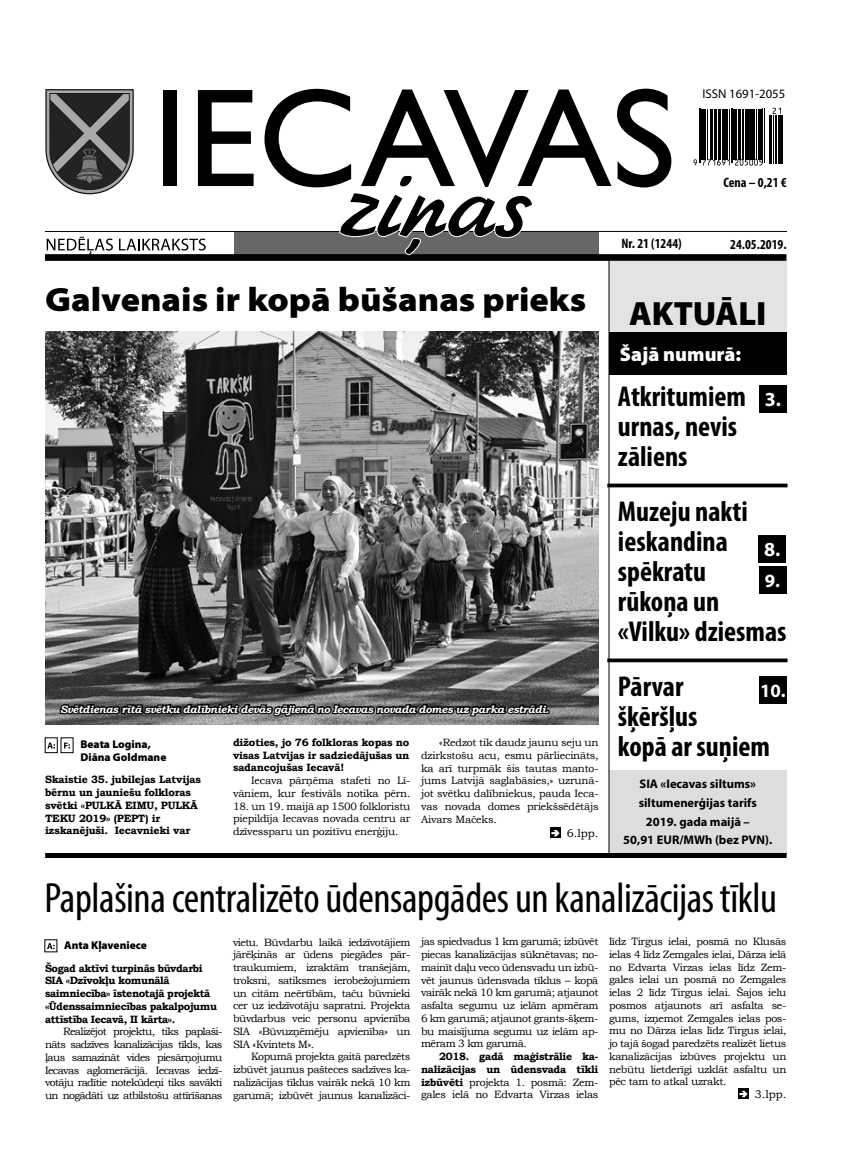
<style>
.page{position:relative;width:851px;height:1170px;background:#fff}
.page>*{position:absolute;margin:0;border:0;box-sizing:border-box;transform-origin:0 0}
.t1{font:condensed 42.5px "Myriad Pro";letter-spacing:-.01em;color:#000}
.t2{font:900 semi-expanded 33.75px "Myriad Pro";color:#000}
.t3{font:900 33.75px "Myriad Pro";color:#000}
.t4{font:700 condensed 28.75px/30px "Myriad Pro";color:#000}
.t5{font:900 20px "Myriad Pro";color:#fff}
.t6{font:700 20px "Myriad Pro";color:#fff}
.t7{font:700 18.75px "Myriad Pro";color:#fff}
.t8{font:700 condensed 13.75px "Myriad Pro";color:#000}
.t9{font:12.75px "Myriad Pro";color:#000}
.t10{font:700 12.5px/18.8px "Myriad Pro";color:#000;text-align:center}
.t11{font:900 11.25px/13.5px "Myriad Pro";color:#000}
.t12{font:11.25px "Bookman Old Style";color:#000}
.t13{font:10.62px/12.8px "Bookman Old Style";letter-spacing:-.03em;color:#000;text-align:justify}
.t14{font:700 10.62px/12.8px "Bookman Old Style";letter-spacing:-.03em;color:#000}
.t15{font:italic 700 10.62px "Bookman Old Style";letter-spacing:-.03em;color:#fff}
.s1{font-weight:400}
</style>
<div class="page">
<div style="left:234px;top:232px;width:364px;height:22px;background:#666"></div>
<hr style="left:45px;top:231px;width:741px;height:1px;background:#000">
<div style="left:45px;top:254px;width:741px;height:7px;background:#000"></div>
<svg style="left:47px;top:237px;width:66px;height:17px"></svg>
<svg style="left:119px;top:238px;width:87px;height:12px"></svg>
<div style="left:163px;top:90px;width:13px;height:96px;background:#000"></div>
<svg style="left:198px;top:90px;width:55px;height:96px"></svg>
<svg style="left:617px;top:89px;width:54px;height:98px"></svg>
<svg style="left:264px;top:89px;width:347px;height:167px"></svg>
<svg style="left:45px;top:89px;width:89px;height:105px;background:#5d5d5d"></svg>
<svg style="left:607px;top:483px;width:180px;height:4px"></svg>
<svg style="left:607px;top:658px;width:180px;height:4px"></svg>
<div style="left:609px;top:261px;width:177px;height:71px;background:#e2e3e4"></div>
<div style="left:609px;top:332px;width:177px;height:42px;background:#000"></div>
<div style="left:758px;top:535px;width:27px;height:27px;background:#000"></div>
<hr style="left:699px;top:109px;width:1px;height:54px;background:#000">
<hr style="left:700px;top:109px;width:1px;height:54px;background:#000">
<hr style="left:701px;top:109px;width:2px;height:51px;background:#000">
<hr style="left:704px;top:109px;width:1px;height:51px;background:#000">
<hr style="left:707px;top:109px;width:1px;height:51px;background:#000">
<hr style="left:710px;top:109px;width:1px;height:51px;background:#000">
<hr style="left:711px;top:109px;width:1px;height:51px;background:#000">
<hr style="left:714px;top:109px;width:1px;height:51px;background:#000">
<hr style="left:716px;top:109px;width:1px;height:51px;background:#000">
<hr style="left:717px;top:109px;width:3px;height:51px;background:#000">
<hr style="left:721px;top:109px;width:1px;height:51px;background:#000">
<hr style="left:723px;top:109px;width:2px;height:51px;background:#000">
<svg style="left:693px;top:159px;width:36px;height:6px"></svg>
<hr style="left:726px;top:109px;width:2px;height:51px;background:#000">
<hr style="left:729px;top:109px;width:1px;height:51px;background:#000">
<hr style="left:730px;top:109px;width:1px;height:54px;background:#000">
<hr style="left:732px;top:109px;width:1px;height:54px;background:#000">
<hr style="left:733px;top:109px;width:1px;height:51px;background:#000">
<hr style="left:735px;top:109px;width:2px;height:51px;background:#000">
<hr style="left:738px;top:109px;width:2px;height:51px;background:#000">
<hr style="left:741px;top:109px;width:1px;height:51px;background:#000">
<hr style="left:743px;top:109px;width:1px;height:51px;background:#000">
<hr style="left:745px;top:109px;width:2px;height:51px;background:#000">
<hr style="left:748px;top:109px;width:2px;height:51px;background:#000">
<hr style="left:751px;top:109px;width:1px;height:51px;background:#000">
<hr style="left:752px;top:109px;width:2px;height:51px;background:#000">
<hr style="left:756px;top:109px;width:1px;height:51px;background:#000">
<svg style="left:735px;top:159px;width:27px;height:6px"></svg>
<hr style="left:757px;top:109px;width:1px;height:51px;background:#000">
<hr style="left:759px;top:109px;width:2px;height:51px;background:#000">
<hr style="left:762px;top:109px;width:1px;height:54px;background:#000">
<hr style="left:763px;top:109px;width:1px;height:54px;background:#000">
<hr style="left:769px;top:115px;width:1px;height:48px;background:#000">
<hr style="left:770px;top:115px;width:2px;height:48px;background:#000">
<hr style="left:773px;top:115px;width:1px;height:48px;background:#000">
<hr style="left:775px;top:115px;width:1px;height:48px;background:#000">
<hr style="left:777px;top:115px;width:1px;height:48px;background:#000">
<svg style="left:772px;top:108px;width:8px;height:6px"></svg>
<hr style="left:778px;top:115px;width:2px;height:48px;background:#000">
<hr style="left:781px;top:115px;width:2px;height:48px;background:#000">
<div style="left:609px;top:769px;width:177px;height:84px;background:#dcdddf"></div>
<hr style="left:608px;top:260px;width:1px;height:594px;background:#000">
<div style="left:759px;top:385px;width:27px;height:27px;background:#000"></div>
<div style="left:759px;top:676px;width:27px;height:27px;background:#000"></div>
<div style="left:758px;top:566px;width:28px;height:27px;background:#000"></div>
<div style="left:45px;top:852px;width:741px;height:5px;background:#000"></div>
<svg style="left:550px;top:827px;width:10px;height:11px"></svg>
<svg style="left:551px;top:829px;width:8px;height:7px"></svg>
<div style="left:738px;top:1088px;width:10px;height:10px;background:#000"></div>
<svg style="left:739px;top:1090px;width:8px;height:7px"></svg>
<svg style="left:47px;top:943px;width:8px;height:6px"></svg>
<img style="left:45px;top:332px;width:553px;height:392px">
<svg style="left:47px;top:684px;width:505px;height:64px"></svg>
<p class="t9" style="left:702px;top:86px;width:84px">ISSN 1691-2055</p>
<p class="t8" style="left:723px;top:174px;width:65px">Cena – 0,21 €</p>
<h2 class="t2" style="left:45px;top:281px;width:542px">Galvenais ir kopā būšanas prieks</h2>
<p class="t15" style="left:60px;top:701px;width:490px">Svētdienas rītā svētku dalībnieki devās gājienā no Iecavas novada domes uz parka estrādi.</p>
<p class="t11" style="left:80px;top:737px;width:88px">Beata Logina,<br>Diāna Goldmane</p>
<p class="t14" style="left:45px;top:773px;width:157px">Skaistie 35. jubilejas Latvijas bērnu un jauniešu folkloras svētki «PULKĀ EIMU, PULKĀ<br>TEKU 2019» (PEPT) ir izskanējuši. Iecavnieki var</p>
<p class="t14" style="left:233px;top:735px;width:178px;text-align:justify">dižoties, jo 76 folkloras kopas no visas Latvijas ir sadziedājušas un sadancojušas Iecavā!</p>
<p class="t13" style="left:233px;top:774px;width:179px;text-align:right">Iecava pārņēma stafeti no Lī&shy;vāniem, kur festivāls notika pērn.</p>
<p class="t13" style="left:233px;top:799px;width:179px">18. un 19. maijā ap 1500 folkloristu piepildīja Iecavas novada centru ar dzīvessparu un pozitīvu enerģiju.</p>
<p class="t13" style="left:421px;top:736px;width:179px;text-indent:18px">«Redzot tik daudz jaunu seju un dzirkstošu acu, esmu pārliecināts, ka arī turpmāk šis tautas manto&shy;jums Latvijā saglabāsies,» uzrunā&shy;jot svētku dalībniekus, pauda Ieca&shy;vas novada domes priekšsēdētājs Aivars Mačeks.</p>
<p class="t12" style="left:567px;top:825px;width:33px">6.lpp.</p>
<p class="t8" style="left:621px;top:234px;width:62px">Nr. 21 (1244)</p>
<p class="t8" style="left:730px;top:235px;width:58px">24.05.2019.</p>
<h2 class="t3" style="left:629px;top:294px;width:139px">AKTUĀLI</h2>
<h3 class="t5" style="left:619px;top:342px;width:123px">Šajā numurā:</h3>
<h3 class="t4" style="left:618px;top:380px;width:130px">Atkritumiem urnas, nevis zāliens</h3>
<h3 class="t4" style="left:618px;top:495px;width:170px">Muzeju nakti ieskandina spēkratu<br>rūkoņa un «Vilku» dziesmas</h3>
<h3 class="t4" style="left:618px;top:670px;width:154px">Pārvar šķēršļus<br>kopā ar suņiem</h3>
<h3 class="t6" style="left:764px;top:386px;width:18px">3.</h3>
<h3 class="t6" style="left:763px;top:536px;width:18px">8.</h3>
<h3 class="t7" style="left:764px;top:568px;width:17px">9.</h3>
<h3 class="t7" style="left:759px;top:678px;width:27px">10.</h3>
<p class="t10" style="left:623px;top:774px;width:151px">SIA «Iecavas siltums» siltumenerģijas tarifs<br>2019. gada maijā –<br>50,91 EUR/MWh (bez PVN).</p>
<h1 class="t1" style="left:44px;top:872px;width:734px">Paplašina centralizēto ūdensapgādes un kanalizācijas tīklu</h1>
<p class="t11" style="left:64px;top:938px;width:84px">Anta Kļaveniece</p>
<p class="t14" style="left:45px;top:961px;width:173px">Šogad aktīvi turpinās būvdarbi<br>SIA «Dzīvokļu komunālā saimniecība» īstenotajā projektā «Ūdenssaimniecības pakalpojumu attīstība Iecavā, II kārta».</p>
<p class="t13" style="left:45px;top:1025px;width:179px;text-indent:18px">Realizējot projektu, tiks paplaši&shy;nāts sadzīves kanalizācijas tīkls, kas ļaus samazināt vides piesārņojumu Iecavas aglomerācijā. Iecavas iedzī&shy;votāju radītie notekūdeņi tiks savākti un nogādāti uz atbilstošu attīrīšanas</p>
<p class="t13" style="left:233px;top:935px;width:179px">vietu. Būvdarbu laikā iedzīvotājiem jārēķinās ar ūdens piegādes pār&shy;traukumiem, izraktām tranšejām, troksni, satiksmes ierobežojumiem un citām neērtībām, taču būvnieki cer uz iedzīvotāju sapratni. Projekta būvdarbus veic personu apvienība SIA «Būvuzņēmēju apvienība» un SIA «Kvintets M».</p>
<p class="t13" style="left:233px;top:1050px;width:179px;text-indent:18px">Kopumā projekta gaitā paredzēts izbūvēt jaunus pašteces sadzīves ka&shy;nalizācijas tīklus vairāk nekā 10 km garumā; izbūvēt jaunus kanalizāci-</p>
<p class="t13" style="left:421px;top:935px;width:179px">jas spiedvadus 1 km garumā; izbūvēt piecas kanalizācijas sūknētavas; no&shy;mainīt daļu veco ūdensvadu un izbū&shy;vēt jaunus ūdensvada tīklus – kopā vairāk nekā 10 km garumā; atjaunot asfalta segumu uz ielām apmēram 6 km garumā; atjaunot grants-šķem&shy;bu maisījuma segumu uz ielām ap&shy;mēram 3 km garumā.</p>
<p class="t14" style="left:421px;top:1049px;width:179px;text-align:justify;text-indent:18px">2018. gadā maģistrālie ka&shy;nalizācijas un ūdensvada tīkli izbūvēti <span class="s1">projekta 1. posmā: Zem&shy;gales ielā no Edvarta Virzas ielas</span></p>
<p class="t13" style="left:609px;top:935px;width:179px">līdz Tirgus ielai, posmā no Klusās ielas 4 līdz Zemgales ielai, Dārza ielā no Edvarta Virzas ielas līdz Zem&shy;gales ielai un posmā no Zemgales ielas 2 līdz Tirgus ielai. Šajos ielu posmos atjaunots arī asfalta se&shy;gums, izņemot Zemgales ielas pos&shy;mu no Dārza ielas līdz Tirgus ielai, jo tajā šogad paredzēts realizēt lietus kanalizācijas izbūves projektu un nebūtu lietderīgi uzklāt asfaltu un pēc tam to atkal uzrakt.</p>
<p class="t12" style="left:754px;top:1086px;width:33px">3.lpp.</p>
</div>
